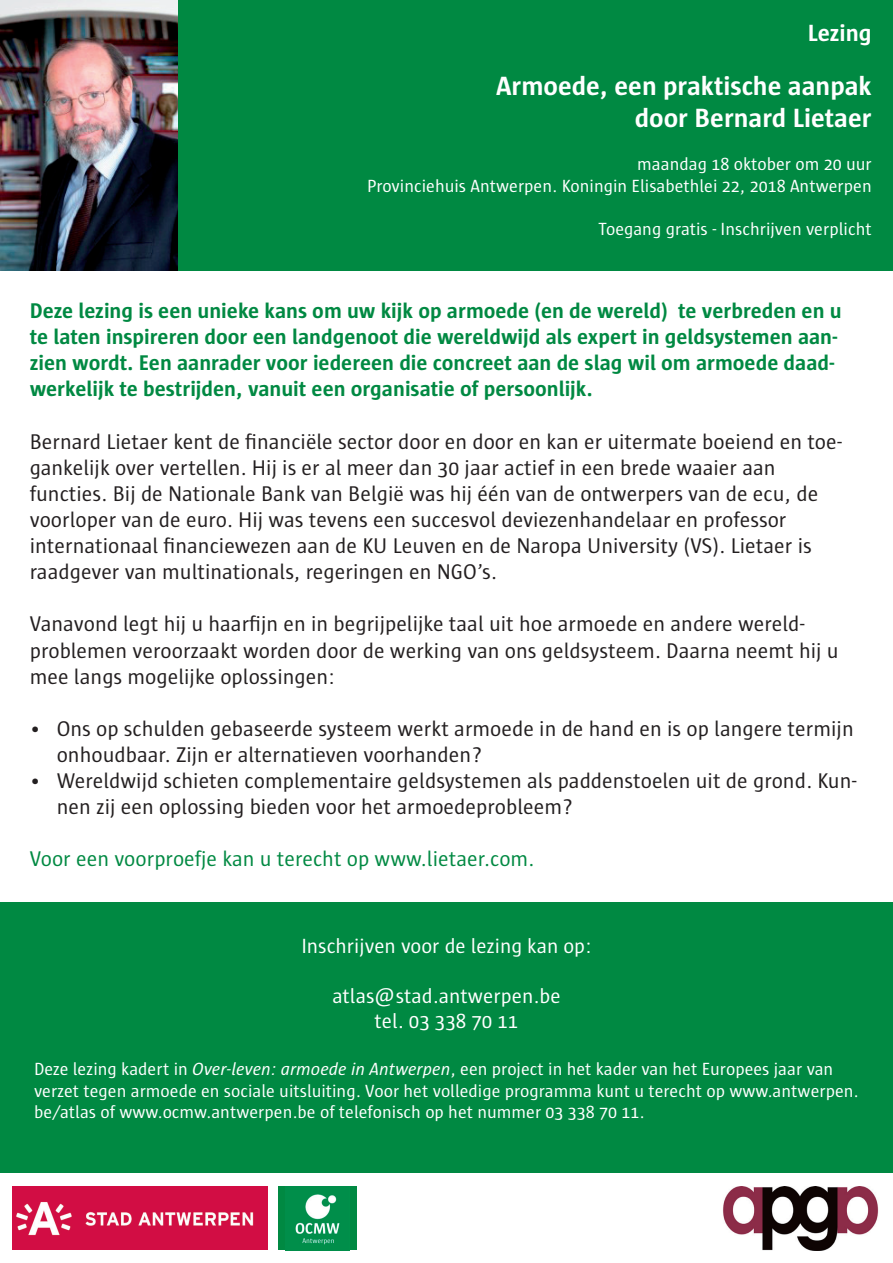
<style>
.page{position:relative;width:893px;height:1263px;background:#fff}
.page>*{position:absolute;margin:0;border:0;box-sizing:border-box;transform-origin:0 0}
.t1{font:700 27px/32.4px "Sun";color:#fff;text-align:right}
.t2{font:700 24px "Sun";color:#fff}
.t3{font:21.75px/26.1px "Sun";color:#231f20}
.t4{font:700 21.75px/26.1px "Sun";color:#008942}
.t5{font:21.75px "Sun";color:#008942}
.t6{font:21px/25.2px "Sun";color:#fff;text-align:center}
.t7{font:18px/21.6px "Sun";color:#fff;text-align:right}
.s1{font-style:italic}
</style>
<div class="page">
<img style="left:1px;top:1px;width:178px;height:270px">
<div style="left:179px;top:0;width:714px;height:271px;background:#008942"></div>
<div style="left:0;top:902px;width:893px;height:271px;background:#008942"></div>
<img style="left:13px;top:1186px;width:255px;height:63px">
<div style="left:278px;top:1186px;width:79px;height:64px;background:#008e4a"></div>
<img style="left:295px;top:1194px;width:45px;height:51px">
<img style="left:723px;top:1186px;width:156px;height:64px">
<p class="t2" style="left:808px;top:20px;width:66px">Lezing</p>
<p class="t1" style="left:496px;top:70px;width:377px">Armoede, een praktische aanpak door Bernard Lietaer</p>
<p class="t7" style="left:367px;top:154px;width:506px">maandag 18 oktober om 20 uur<br>Provinciehuis Antwerpen. Koningin Elisabethlei 22, 2018 Antwerpen</p>
<p class="t7" style="left:598px;top:219px;width:275px">Toegang gratis - Inschrijven verplicht</p>
<p class="t4" style="left:30px;top:298px;width:813px">Deze lezing is een unieke kans om uw kijk op armoede (en de wereld) te verbreden en u te laten inspireren door een landgenoot die wereldwijd als expert in geldsystemen aan&shy;zien wordt. Een aanrader voor iedereen die concreet aan de slag wil om armoede daad&shy;werkelijk te bestrijden, vanuit een organisatie of persoonlijk.</p>
<p class="t3" style="left:30px;top:428px;width:814px">Bernard Lietaer kent de financiële sector door en door en kan er uitermate boeiend en toe&shy;gankelijk over vertellen. Hij is er al meer dan 30 jaar actief in een brede waaier aan functies. Bij de Nationale Bank van België was hij één van de ontwerpers van de ecu, de voorloper van de euro. Hij was tevens een succesvol deviezenhandelaar en professor internationaal financiewezen aan de KU Leuven en de Naropa University (VS). Lietaer is raadgever van multinationals, regeringen en NGO’s.</p>
<p class="t3" style="left:30px;top:611px;width:810px">Vanavond legt hij u haarfijn en in begrijpelijke taal uit hoe armoede en andere wereld&shy;problemen veroorzaakt worden door de werking van ons geldsysteem. Daarna neemt hij u mee langs mogelijke oplossingen:</p>
<p class="t3" style="left:57px;top:716px;width:798px;text-indent:-27px">• Ons op schulden gebaseerde systeem werkt armoede in de hand en is op langere termijn onhoudbaar. Zijn er alternatieven voorhanden?</p>
<p class="t3" style="left:57px;top:768px;width:801px;text-indent:-27px">• Wereldwijd schieten complementaire geldsystemen als paddenstoelen uit de grond. Kun&shy;nen zij een oplossing bieden voor het armoedeprobleem?</p>
<p class="t5" style="left:30px;top:847px;width:506px">Voor een voorproefje kan u terecht op www.lietaer.com.</p>
<p class="t6" style="left:301px;top:933px;width:292px">Inschrijven voor de lezing kan op:</p>
<p class="t6" style="left:332px;top:984px;width:230px">atlas@stad.antwerpen.be tel. 03 338 70 11</p>
<p class="t7" style="left:34px;top:1058px;width:826px;text-align:left">Deze lezing kadert in <span class="s1">Over-leven: armoede in Antwerpen</span>, een project in het kader van het Europees jaar van verzet tegen armoede en sociale uitsluiting. Voor het volledige programma kunt u terecht op www.antwerpen. be/atlas of www.ocmw.antwerpen.be of telefonisch op het nummer 03 338 70 11.</p>
</div>
